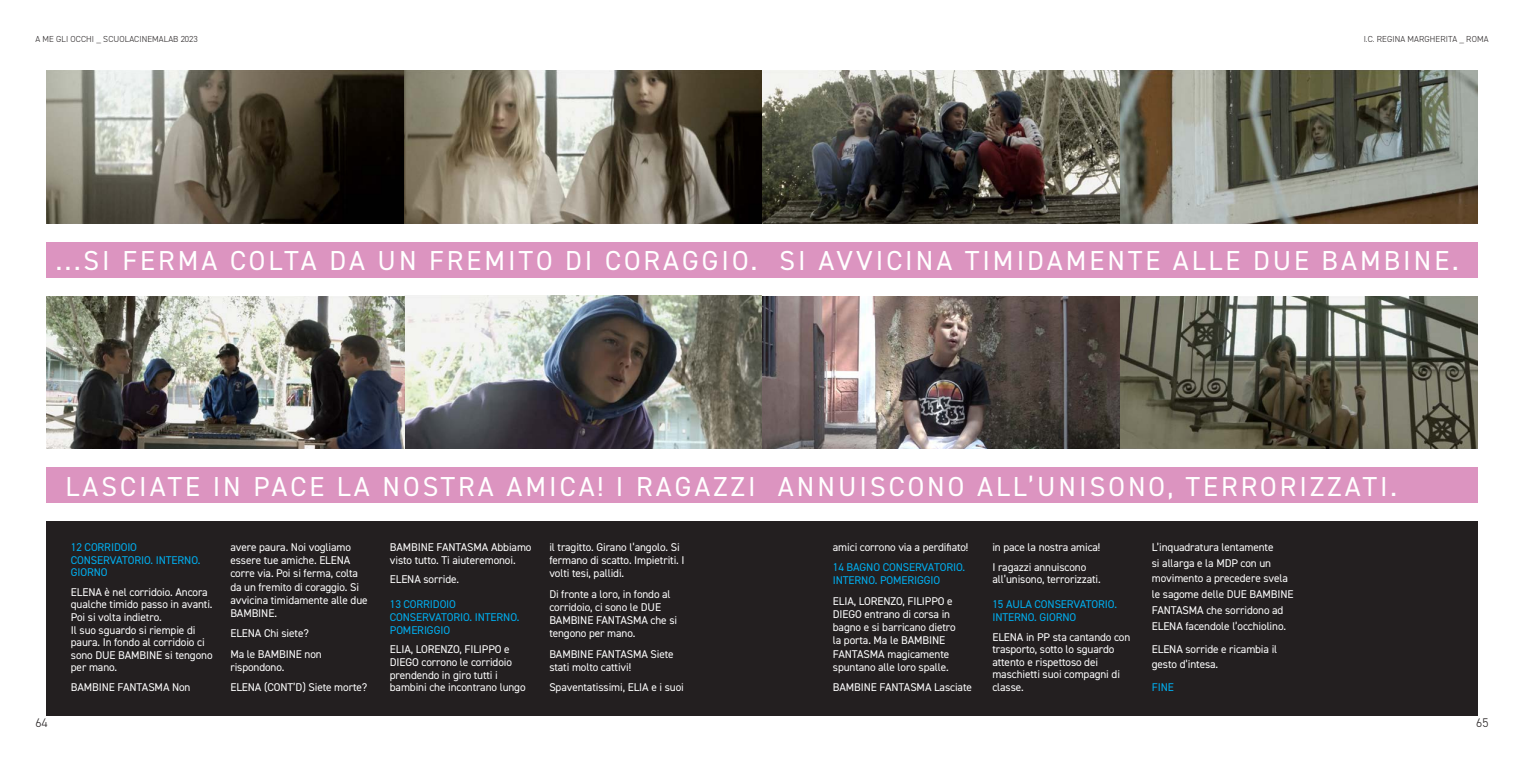
<style>
.page{position:relative;width:1524px;height:762px;background:#fff}
.page>*{position:absolute;margin:0;border:0;box-sizing:border-box;transform-origin:0 0}
.t1{font:27.5px "DIN2014";letter-spacing:.11em;color:#fff}
.t2{font:300 12.5px "DIN2014";color:#231f20}
.t3{font:11.25px/13.2px "DIN2014";letter-spacing:-.01em;color:#fff}
.t4{font:11.25px/12.6px "DIN2014";letter-spacing:-.01em;color:#00aeef}
.t5{font:300 8.75px "DIN2014";letter-spacing:.01em;color:#231f20}
</style>
<div class="page">
<div style="left:46px;top:521px;width:1432px;height:195px;background:#231f20"></div>
<img style="left:46px;top:296px;width:1432px;height:152px">
<img style="left:46px;top:71px;width:1432px;height:152px">
<div style="left:46px;top:242px;width:1432px;height:35px;background:#dc94c0"></div>
<div style="left:46px;top:467px;width:1432px;height:36px;background:#dc94c0"></div>
<p class="t5" style="left:35px;top:34px;width:164px">A ME GLI OCCHI _ SCUOLACINEMALAB 2023</p>
<p class="t5" style="left:1363px;top:34px;width:126px">I.C. REGINA MARGHERITA _ ROMA</p>
<p class="t1" style="left:56px;top:244px;width:1404px">...SI FERMA COLTA DA UN FREMITO DI CORAGGIO. SI AVVICINA TIMIDAMENTE ALLE DUE BAMBINE.</p>
<p class="t1" style="left:65px;top:469px;width:1333px">LASCIATE IN PACE LA NOSTRA AMICA! I RAGAZZI ANNUISCONO ALL’UNISONO, TERRORIZZATI.</p>
<p class="t2" style="left:35px;top:714px;width:14px">64</p>
<p class="t4" style="left:71px;top:540px;width:131px">12 CORRIDOIO<br>CONSERVATORIO. INTERNO.<br>GIORNO</p>
<p class="t3" style="left:71px;top:585px;width:143px;line-height:12.6px">ELENA è nel corridoio. Ancora qualche timido passo in avanti.<br>Poi si volta indietro.<br>Il suo sguardo si riempie di paura. In fondo al corridoio ci sono DUE BAMBINE si tengono per mano.</p>
<p class="t3" style="left:71px;top:680px;width:121px">BAMBINE FANTASMA Non</p>
<p class="t3" style="left:230px;top:540px;width:139px">avere paura. Noi vogliamo essere tue amiche. ELENA corre via. Poi si ferma, colta da un fremito di coraggio. Si avvicina timidamente alle due<br>BAMBINE.</p>
<p class="t3" style="left:230px;top:626px;width:80px">ELENA Chi siete?</p>
<p class="t3" style="left:230px;top:647px;width:93px">Ma le BAMBINE non rispondono.</p>
<p class="t3" style="left:230px;top:680px;width:138px">ELENA (CONT’D) Siete morte?</p>
<p class="t3" style="left:390px;top:540px;width:143px;line-height:12.6px">BAMBINE FANTASMA Abbiamo visto tutto. Ti aiuteremonoi.</p>
<p class="t3" style="left:390px;top:572px;width:71px">ELENA sorride.</p>
<p class="t4" style="left:390px;top:598px;width:131px">13 CORRIDOIO<br>CONSERVATORIO. INTERNO.<br>POMERIGGIO</p>
<p class="t3" style="left:390px;top:643px;width:137px;line-height:12.6px">ELIA, LORENZO, FILIPPO e<br>DIEGO corrono le corridoio prendendo in giro tutti i bambini che incontrano lungo</p>
<p class="t3" style="left:549px;top:540px;width:137px">il tragitto. Girano l’angolo. Si fermano di scatto. Impietriti. I volti tesi, pallidi.</p>
<p class="t3" style="left:549px;top:587px;width:129px">Di fronte a loro, in fondo al corridoio, ci sono le DUE<br>BAMBINE FANTASMA che si tengono per mano.</p>
<p class="t3" style="left:549px;top:647px;width:126px">BAMBINE FANTASMA Siete stati molto cattivi!</p>
<p class="t3" style="left:549px;top:680px;width:136px">Spaventatissimi, ELIA e i suoi</p>
<p class="t3" style="left:833px;top:540px;width:137px">amici corrono via a perdifiato!</p>
<p class="t4" style="left:833px;top:560px;width:134px;line-height:13.2px">14 BAGNO CONSERVATORIO.<br>INTERNO. POMERIGGIO</p>
<p class="t3" style="left:833px;top:594px;width:124px">ELIA, LORENZO, FILIPPO e<br>DIEGO entrano di corsa in bagno e si barricano dietro la porta. Ma le BAMBINE<br>FANTASMA magicamente spuntano alle loro spalle.</p>
<p class="t3" style="left:833px;top:680px;width:141px">BAMBINE FANTASMA Lasciate</p>
<p class="t3" style="left:992px;top:540px;width:109px">in pace la nostra amica!</p>
<p class="t3" style="left:992px;top:560px;width:110px;line-height:12.6px">I ragazzi annuiscono all’unisono, terrorizzati.</p>
<p class="t4" style="left:992px;top:598px;width:126px">15 AULA CONSERVATORIO.<br>INTERNO. GIORNO</p>
<p class="t3" style="left:992px;top:630px;width:139px;line-height:12.6px">ELENA in PP sta cantando con trasporto, sotto lo sguardo attento e rispettoso dei maschietti suoi compagni di classe.</p>
<p class="t3" style="left:1152px;top:539px;width:143px;line-height:15.8px">L’inquadratura lentamente<br>si allarga e la MDP con un movimento a precedere svela le sagome delle DUE BAMBINE<br>FANTASMA che sorridono ad<br>ELENA facendole l’occhiolino.</p>
<p class="t3" style="left:1152px;top:640px;width:127px;line-height:15.8px">ELENA sorride e ricambia il gesto d’intesa.</p>
<p class="t4" style="left:1152px;top:681px;width:24px">FINE</p>
<p class="t2" style="left:1476px;top:714px;width:14px">65</p>
</div>
